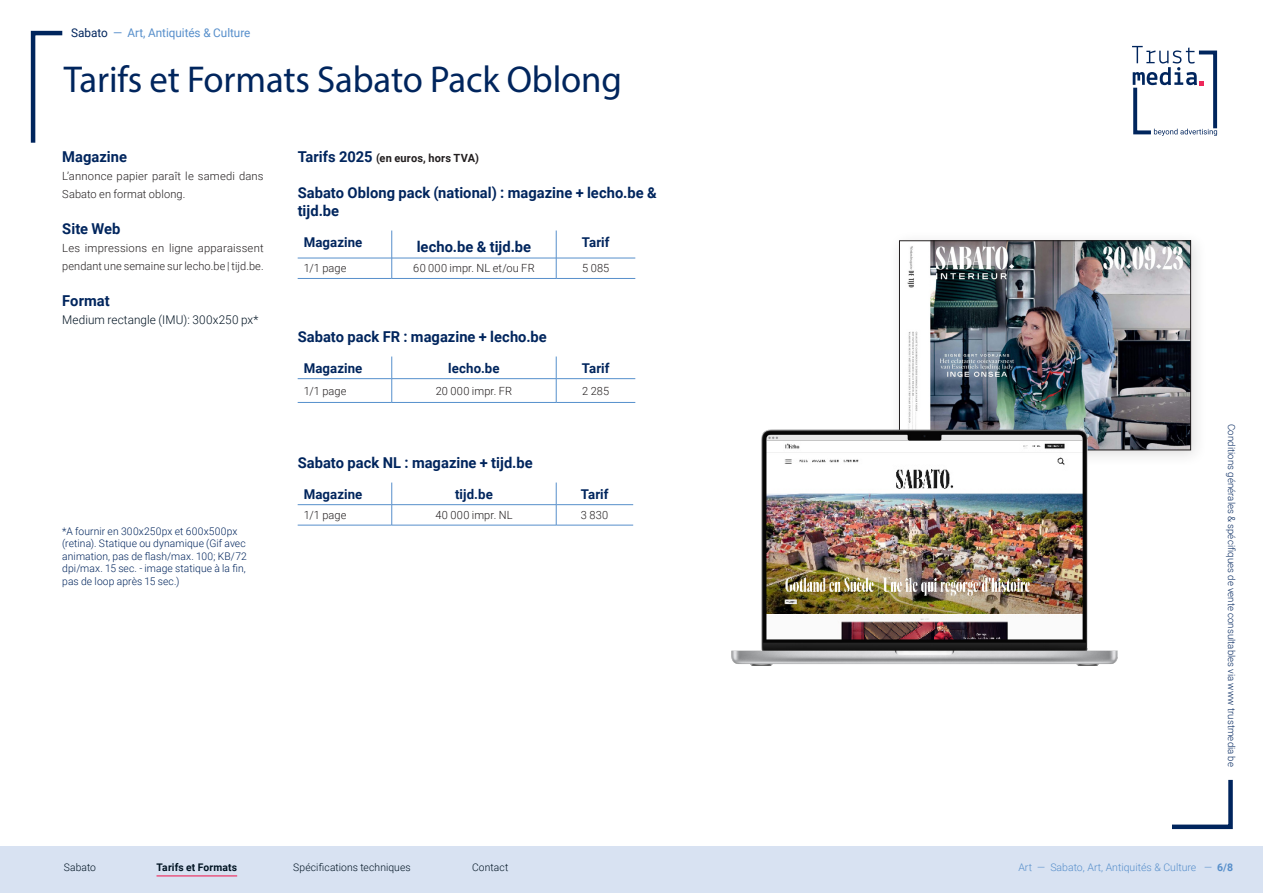
<style>
.page{position:relative;width:1263px;height:893px;background:#fff}
.page>*{position:absolute;margin:0;border:0;box-sizing:border-box;transform-origin:0 0}
.Paginatitel{font:37.5px "Myriad Pro";letter-spacing:-.005em;color:#00255d}
.Table_title{font:700 15px/18px "Roboto";letter-spacing:.005em;color:#00255d}
.Body_Titel{font:700 15px "Roboto";color:#00255d}
.Body{font:700 15px "Roboto";letter-spacing:.005em;color:#00255d}
.Table_header{font:700 13.5px "Roboto";letter-spacing:.005em;color:#00255d}
.Body-2{font:300 12px "Roboto";letter-spacing:.005em;color:#001322}
.Titel{font:12px "Roboto";letter-spacing:-.005em;color:#578fcb}
.Table_body{font:300 11.25px/18px "Roboto";letter-spacing:.01em;color:#231f20}
.Body_Titel-2{font:700 11.25px "Roboto";letter-spacing:.015em;color:#231f20}
.Table_footer{font:300 10.5px/12.6px "Roboto";letter-spacing:.01em;color:#00255d}
.Footer_nav{font:300 10.5px "Roboto";letter-spacing:.01em;color:#001322}
.t1{font:300 10.5px "Roboto";color:#578fcb}
.Footer_nav_bold{font:700 10.5px "Roboto";letter-spacing:.015em;color:#001322}
.Footer_nav-2{font:300 9.75px "Roboto";letter-spacing:.015em;color:#00255d}
.s1{color:#00255d}
.s2{font-size:15px;color:#00255d}
.s3{font-weight:700}
</style>
<div class="page">
<svg style="left:1132px;top:46px;width:86px;height:90px"></svg>
<svg style="left:1172px;top:779px;width:61px;height:51px"></svg>
<svg style="left:30px;top:30px;width:33px;height:113px"></svg>
<div style="left:0;top:846px;width:1263px;height:47px;background:#d8e2f2"></div>
<hr style="left:157px;top:875px;width:80px;height:1px;background:#ee285a">
<hr style="left:298px;top:278px;width:94px;height:1px;background:#578fcb">
<hr style="left:392px;top:278px;width:164px;height:1px;background:#578fcb">
<hr style="left:556px;top:278px;width:79px;height:1px;background:#578fcb">
<hr style="left:298px;top:258px;width:94px;height:1px;background:#578fcb">
<hr style="left:392px;top:258px;width:164px;height:1px;background:#578fcb">
<hr style="left:556px;top:258px;width:79px;height:1px;background:#578fcb">
<svg style="left:556px;top:231px;width:1px;height:47px"></svg>
<svg style="left:391px;top:231px;width:1px;height:47px"></svg>
<hr style="left:298px;top:378px;width:94px;height:1px;background:#5590cc">
<hr style="left:392px;top:378px;width:164px;height:1px;background:#5590cc">
<hr style="left:556px;top:378px;width:79px;height:1px;background:#5590cc">
<hr style="left:298px;top:402px;width:94px;height:1px;background:#5590cc">
<hr style="left:392px;top:402px;width:164px;height:1px;background:#5590cc">
<hr style="left:556px;top:402px;width:79px;height:1px;background:#5590cc">
<svg style="left:556px;top:357px;width:1px;height:45px"></svg>
<svg style="left:391px;top:357px;width:1px;height:45px"></svg>
<hr style="left:298px;top:525px;width:94px;height:1px;background:#578fcb">
<hr style="left:392px;top:525px;width:164px;height:1px;background:#578fcb">
<hr style="left:556px;top:525px;width:77px;height:1px;background:#578fcb">
<hr style="left:298px;top:504px;width:94px;height:1px;background:#578fcb">
<hr style="left:392px;top:504px;width:164px;height:1px;background:#578fcb">
<hr style="left:556px;top:504px;width:77px;height:1px;background:#578fcb">
<svg style="left:556px;top:483px;width:1px;height:42px"></svg>
<svg style="left:391px;top:483px;width:1px;height:42px"></svg>
<div style="left:888px;top:229px;width:320px;height:238px;background:#231f20;opacity:.15"></div>
<img style="left:901px;top:243px;width:288px;height:205px">
<div style="left:899px;top:241px;width:292px;height:209px;border:1px solid #231f20"></div>
<img style="left:731px;top:406px;width:392px;height:260px">
<p class="Titel" style="left:71px;top:24px;width:181px"><span class="s1">Sabato</span> — Art, Antiquités &amp; Culture</p>
<p class="Paginatitel" style="left:64px;top:56px;width:560px">Tarifs et Formats Sabato Pack Oblong</p>
<p class="Body_Titel" style="left:62px;top:146px;width:66px">Magazine</p>
<p class="Table_body" style="left:62px;top:167px;width:203px">L’annonce papier paraît le samedi dans<br>Sabato en format oblong.</p>
<p class="Body_Titel" style="left:62px;top:218px;width:60px">Site Web</p>
<p class="Table_body" style="left:62px;top:239px;width:203px">Les impressions en ligne apparaissent pendant une semaine sur lecho.be | tijd.be.</p>
<p class="Body" style="left:62px;top:290px;width:49px">Format</p>
<p class="Body-2" style="left:62px;top:311px;width:198px">Medium rectangle (IMU): 300x250 px*</p>
<p class="Table_footer" style="left:62px;top:524px;width:186px">*A fournir en 300x250px et 600x500px (retina). Statique ou dynamique (Gif avec animation, pas de flash/max. 100; KB/72 dpi/max. 15 sec. - image statique à la fin, pas de loop après 15 sec.)</p>
<p class="Body_Titel-2" style="left:298px;top:150px;width:183px"><span class="s2">Tarifs 2025</span> (en euros, hors TVA)</p>
<p class="Table_title" style="left:298px;top:183px;width:360px">Sabato Oblong pack (national) : magazine + lecho.be &amp; tijd.be</p>
<p class="Table_header" style="left:304px;top:232px;width:60px">Magazine</p>
<p class="Table_title" style="left:417px;top:237px;width:116px">lecho.be &amp; tijd.be</p>
<p class="Table_header" style="left:582px;top:232px;width:29px">Tarif</p>
<p class="Table_body" style="left:304px;top:259px;width:44px">1/1 page</p>
<p class="Table_body" style="left:413px;top:259px;width:123px">60 000 impr. NL et/ou FR</p>
<p class="Table_body" style="left:582px;top:259px;width:29px">5 085</p>
<p class="Table_title" style="left:298px;top:327px;width:251px">Sabato pack FR : magazine + lecho.be</p>
<p class="Table_header" style="left:304px;top:358px;width:60px">Magazine</p>
<p class="Table_header" style="left:448px;top:358px;width:53px">lecho.be</p>
<p class="Table_header" style="left:582px;top:358px;width:29px">Tarif</p>
<p class="Table_body" style="left:304px;top:381px;width:44px">1/1 page</p>
<p class="Table_body" style="left:436px;top:381px;width:78px">20 000 impr. FR</p>
<p class="Table_body" style="left:582px;top:381px;width:29px">2 285</p>
<p class="Table_title" style="left:298px;top:453px;width:237px">Sabato pack NL : magazine + tijd.be</p>
<p class="Table_header" style="left:304px;top:484px;width:60px">Magazine</p>
<p class="Table_header" style="left:455px;top:484px;width:39px">tijd.be</p>
<p class="Table_header" style="left:581px;top:484px;width:29px">Tarif</p>
<p class="Table_body" style="left:304px;top:506px;width:44px">1/1 page</p>
<p class="Table_body" style="left:435px;top:506px;width:79px">40 000 impr. NL</p>
<p class="Table_body" style="left:581px;top:506px;width:29px">3 830</p>
<p class="Footer_nav-2" style="left:1238px;top:424px;width:344px;rotate:90deg">Conditions générales &amp; spécifiques de vente consultables via www trustmedia be</p>
<p class="Footer_nav" style="left:64px;top:860px;width:34px">Sabato</p>
<p class="Footer_nav_bold" style="left:157px;top:860px;width:82px">Tarifs et Formats</p>
<p class="Footer_nav" style="left:293px;top:860px;width:119px">Spécifications techniques</p>
<p class="t1" style="left:1018px;top:860px;width:216px">Art — Sabato, Art, Antiquités &amp; Culture — <span class="s3">6/8</span></p>
<p class="Footer_nav" style="left:472px;top:860px;width:38px">Contact</p>
</div>
